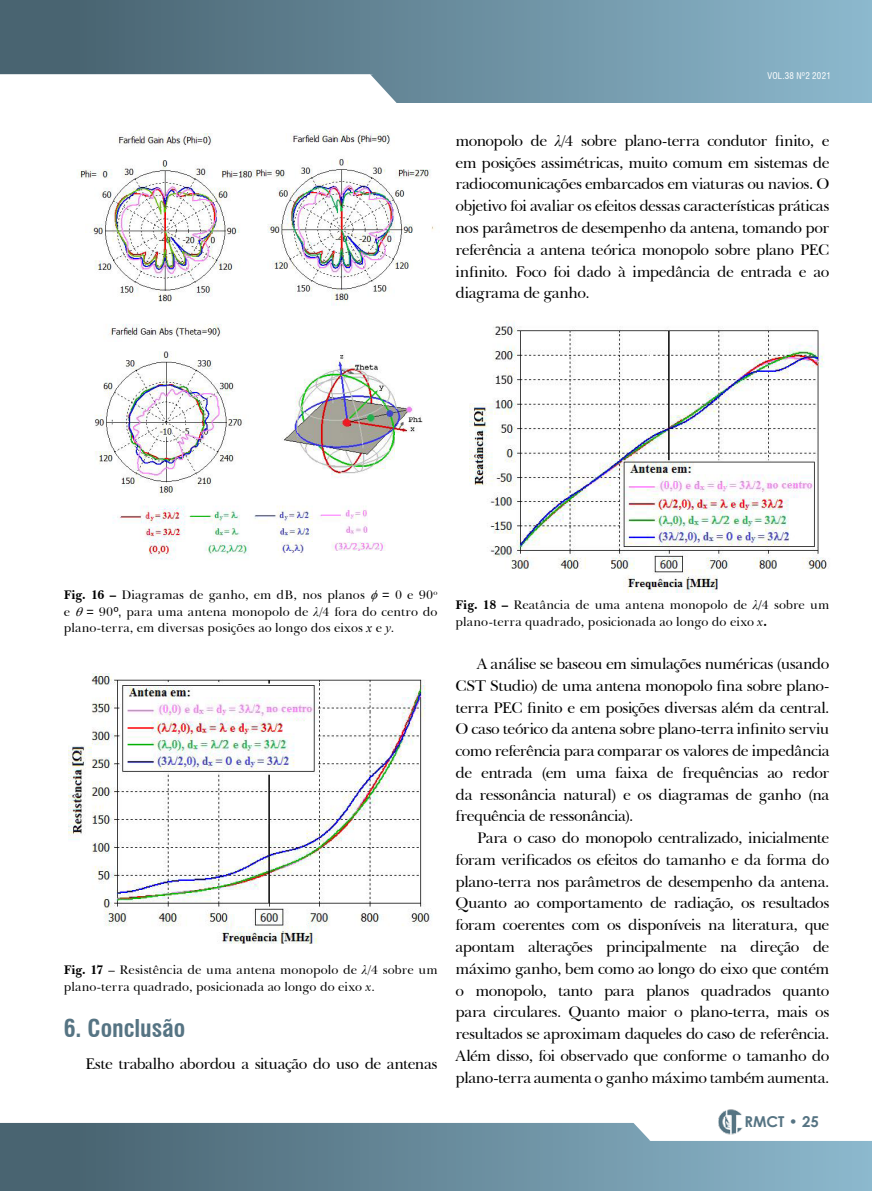
<style>
.page{position:relative;width:872px;height:1191px;background:#fff}
.page>*{position:absolute;margin:0;border:0;box-sizing:border-box;transform-origin:0 0}
.t1{font:700 condensed 24px "Swiss 721 BT";letter-spacing:-.005em;color:#567483}
.t2{font:15.75px/21.8px "Baskerville BT";letter-spacing:-.03em;color:#000;text-align:justify}
.t3{font:700 15px "Century Gothic";color:#567483}
.t4{font:12.75px/16.5px "Baskerville BT";letter-spacing:.005em;color:#000}
.t5{font:condensed 9px "Swiss 721 BT";letter-spacing:.03em;color:#fff}
.s1{font-family:"Times New Roman";font-style:italic}
.s2{font-weight:700}
.s3{font-family:"Liberation Sans"}
.s4{font-style:italic}
</style>
<div class="page">
<div style="left:0;top:0;width:872px;height:102px;background:linear-gradient(to right,#445d6a,#8cb8cd)"></div>
<svg style="left:0;top:1123px;width:872px;height:68px;background:#658898"></svg>
<svg style="left:629px;top:1123px;width:243px;height:18px"></svg>
<svg style="left:0;top:74px;width:406px;height:29px"></svg>
<img style="left:718px;top:1109px;width:25px;height:25px">
<img style="left:77px;top:134px;width:358px;height:426px">
<img style="left:69px;top:673px;width:362px;height:271px">
<img style="left:469px;top:323px;width:360px;height:269px">
<p class="t5" style="left:767px;top:70px;width:65px">VOL.38 Nº2 2021</p>
<p class="t2" style="left:455px;top:129px;width:375px">monopolo de <span class="s1">λ</span>/4 sobre plano-terra condutor finito, e em posições assimétricas, muito comum em sistemas de radiocomunicações embarcados em viaturas ou navios. O objetivo foi avaliar os efeitos dessas características práticas nos parâmetros de desempenho da antena, tomando por referência a antena teórica monopolo sobre plano PEC infinito. Foco foi dado à impedância de entrada e ao diagrama de ganho.</p>
<p class="t4" style="left:64px;top:586px;width:303px"><span class="s2">Fig. 16 –</span> Diagramas de ganho, em dB, nos planos</p>
<p class="t4" style="left:382px;top:586px;width:57px"><span class="s3">=</span> 0 e 90<sup>o</sup></p>
<p class="t4" style="left:64px;top:602px;width:8px">e</p>
<p class="t4" style="left:64px;top:602px;width:375px;text-indent:23px"><span class="s3">=</span> 90<span class="s3">º,</span> para uma antena monopolo de <span class="s1">λ</span>/4 fora do centro do plano-terra, em diversas posições ao longo dos eixos <span class="s1">x</span> e <span class="s1">y</span>.</p>
<p class="t4" style="left:64px;top:961px;width:375px"><span class="s2">Fig. 17</span> – Resistência de uma antena monopolo de <span class="s1">λ</span>/4 sobre um plano-terra quadrado, posicionada ao longo do eixo <span class="s4">x</span>.</p>
<h1 class="t1" style="left:64px;top:1013px;width:123px">6. Conclusão</h1>
<p class="t2" style="left:85px;top:1052px;width:354px">Este trabalho abordou a situação do uso de antenas</p>
<p class="t4" style="left:455px;top:596px;width:375px"><span class="s2">Fig. 18 –</span> Reatância de uma antena monopolo de <span class="s1">λ</span><span class="s2">/</span>4 sobre um plano-terra quadrado, posicionada ao longo do eixo <span class="s4">x</span><span class="s2">.</span></p>
<p class="t2" style="left:455px;top:652px;width:375px;text-indent:21px">A análise se baseou em simulações numéricas (usando CST Studio) de uma antena monopolo fina sobre plano&shy;terra PEC finito e em posições diversas além da central.<br>O caso teórico da antena sobre plano-terra infinito serviu como referência para comparar os valores de impedância de entrada (em uma faixa de frequências ao redor da ressonância natural) e os diagramas de ganho (na frequência de ressonância).</p>
<p class="t2" style="left:455px;top:826px;width:375px;text-indent:21px">Para o caso do monopolo centralizado, inicialmente foram verificados os efeitos do tamanho e da forma do plano-terra nos parâmetros de desempenho da antena.<br>Quanto ao comportamento de radiação, os resultados foram coerentes com os disponíveis na literatura, que apontam alterações principalmente na direção de máximo ganho, bem como ao longo do eixo que contém o monopolo, tanto para planos quadrados quanto para circulares. Quanto maior o plano-terra, mais os resultados se aproximam daqueles do caso de referência.<br>Além disso, foi observado que conforme o tamanho do plano-terra aumenta o ganho máximo também aumenta.</p>
<p class="t3" style="left:744px;top:1110px;width:76px">RMCT • 25</p>
</div>
